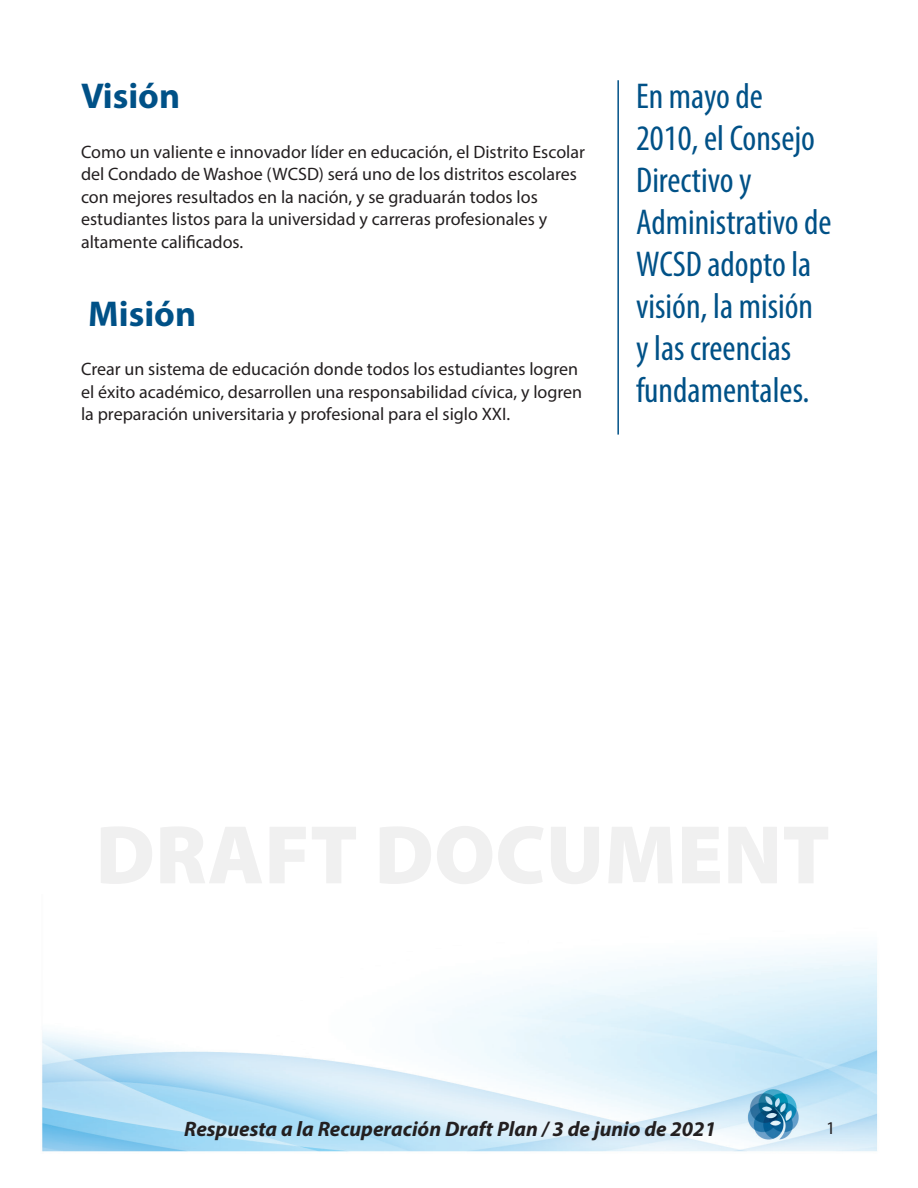
<style>
.page{position:relative;width:918px;height:1188px;background:#fff}
.page>*{position:absolute;margin:0;border:0;box-sizing:border-box;transform-origin:0 0}
.t1{font:condensed 36px/42px "Myriad Pro";color:#005187}
.t2{font:700 36px "Myriad Pro";color:#005187}
.t3{font:italic 700 21px "Myriad Pro";color:#231f20}
.t4{font:18px/22.5px "Myriad Pro";color:#231f20}
</style>
<div class="page">
<img style="left:42px;top:948px;width:836px;height:204px">
<hr style="left:617px;top:80px;width:2px;height:355px;background:#005187">
<h1 class="t2" style="left:81px;top:72px;width:101px">Visión</h1>
<p class="t4" style="left:81px;top:140px;width:506px">Como un valiente e innovador líder en educación, el Distrito Escolar del Condado de Washoe (WCSD) será uno de los distritos escolares con mejores resultados en la nación, y se graduarán todos los estudiantes listos para la universidad y carreras profesionales y altamente calificados.</p>
<h1 class="t2" style="left:88px;top:290px;width:109px">Misión</h1>
<p class="t4" style="left:81px;top:357px;width:503px">Crear un sistema de educación donde todos los estudiantes logren el éxito académico, desarrollen una responsabilidad cívica, y logren la preparación universitaria y profesional para el siglo XXI.</p>
<h1 class="t1" style="left:636px;top:75px;width:197px">En mayo de<br>2010, el Consejo<br>Directivo y<br>Administrativo de<br>WCSD adopto la visión, la misión y las creencias fundamentales.</h1>
<p class="t3" style="left:184px;top:1115px;width:533px">Respuesta a la Recuperación Draft Plan / 3 de junio de 2021</p>
<p class="t4" style="left:826px;top:1116px;width:11px">1</p>
</div>
